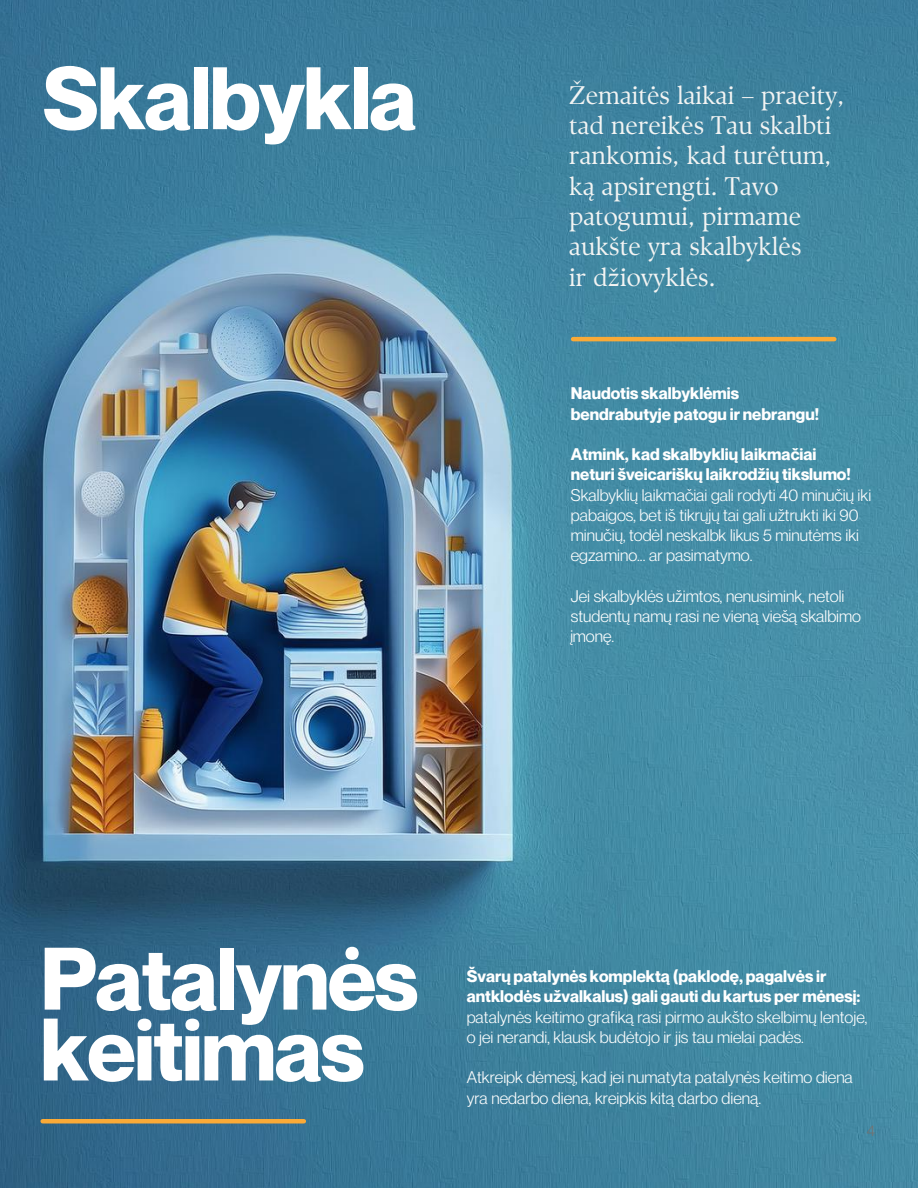
<style>
.page{position:relative;width:918px;height:1188px;background:#fff}
.page>*{position:absolute;margin:0;border:0;box-sizing:border-box;transform-origin:0 0}
.t1{font:700 86.55px/70.8px "Neue Montreal";letter-spacing:-.02em;color:#fff}
.t2{font:25.5px/30.3px "TY Serif D";color:#f3f4f3}
.t3{font:16.5px/20.2px "Neue Montreal";color:#fff}
.t4{font:700 16.5px/20.2px "Neue Montreal";color:#fff}
.t5{font:15px "Neue Montreal";color:#737373}
</style>
<div class="page">
<img style="left:0;top:0;width:918px;height:1188px">
<hr style="left:573px;top:337px;width:261px;height:4px;background:#faaa37">
<hr style="left:43px;top:1119px;width:261px;height:4px;background:#faaa37">
<h1 class="t1" style="left:43px;top:62px;width:376px">Skalbykla</h1>
<h2 class="t2" style="left:569px;top:79px;width:277px">Žemaitės laikai – praeity, tad nereikės Tau skalbti rankomis, kad turėtum, ką apsirengti. Tavo patogumui, pirmame aukšte yra skalbyklės<br>ir džiovyklės.</h2>
<p class="t4" style="left:571px;top:383px;width:250px">Naudotis skalbyklėmis bendrabutyje patogu ir nebrangu!</p>
<p class="t4" style="left:571px;top:444px;width:282px">Atmink, kad skalbyklių laikmačiai neturi šveicariškų laikrodžių tikslumo!</p>
<p class="t3" style="left:571px;top:484px;width:302px">Skalbyklių laikmačiai gali rodyti 40 minučių iki pabaigos, bet iš tikrųjų tai gali užtrukti iki 90 minučių, todėl neskalbk likus 5 minutėms iki egzamino... ar pasimatymo.</p>
<p class="t3" style="left:571px;top:586px;width:292px">Jei skalbyklės užimtos, nenusimink, netoli studentų namų rasi ne vieną viešą skalbimo įmonę.</p>
<h1 class="t1" style="left:40px;top:942px;width:379px">Patalynės keitimas</h1>
<p class="t4" style="left:467px;top:966px;width:395px">Švarų patalynės komplektą (paklodę, pagalvės ir antklodės užvalkalus) gali gauti du kartus per mėnesį:</p>
<p class="t3" style="left:467px;top:1006px;width:402px">patalynės keitimo grafiką rasi pirmo aukšto skelbimų lentoje, o jei nerandi, klausk budėtojo ir jis tau mielai padės.</p>
<p class="t3" style="left:467px;top:1067px;width:388px">Atkreipk dėmesį, kad jei numatyta patalynės keitimo diena yra nedarbo diena, kreipkis kitą darbo dieną.</p>
<p class="t5" style="left:867px;top:1122px;width:10px">4</p>
</div>
